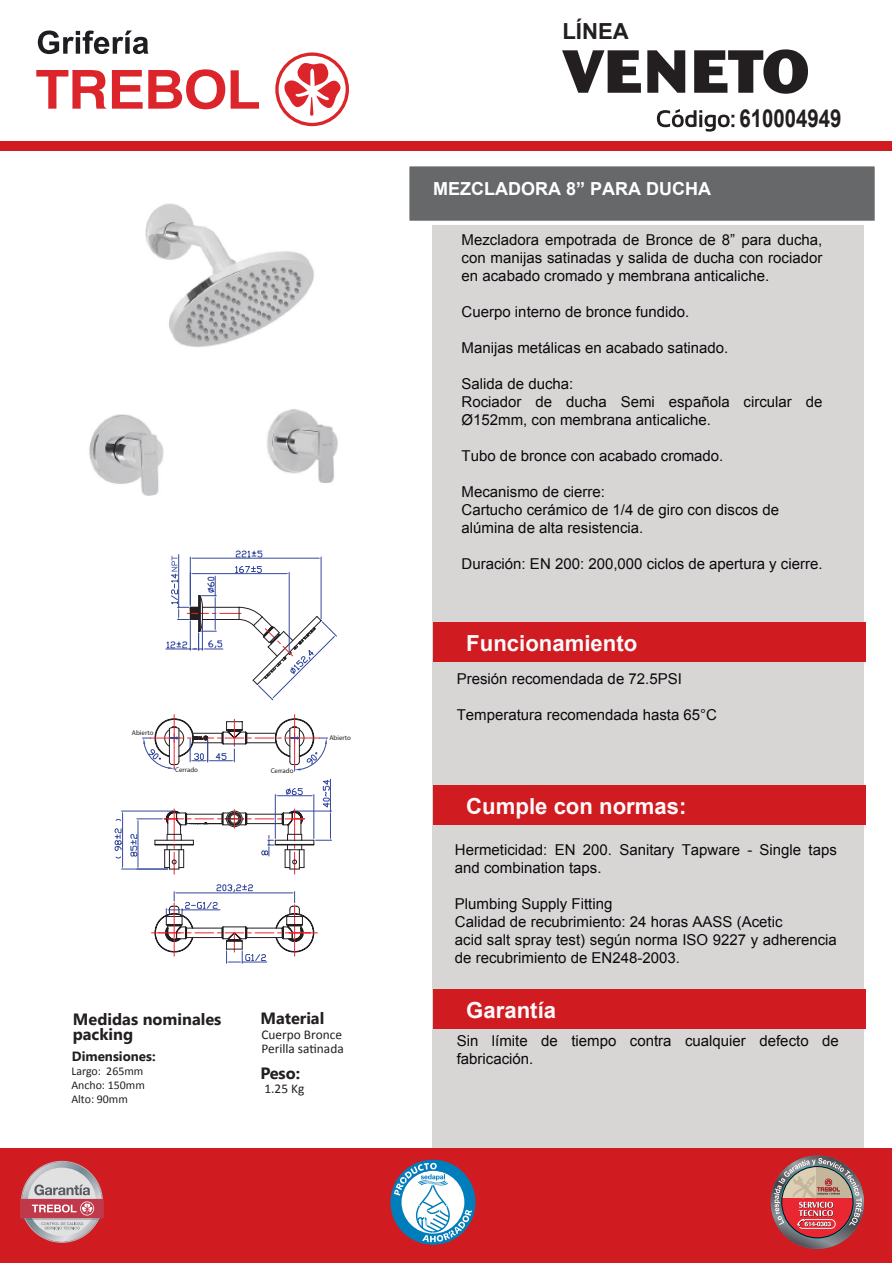
<style>
.page{position:relative;width:893px;height:1263px;background:#fff}
.page>*{position:absolute;margin:0;border:0;box-sizing:border-box;transform-origin:0 0}
.t1{font:800 60px "Cosmos BQ";color:#231f20;scale:.96 1}
.t2{font:700 24.75px "Arial";color:#231f20;scale:.82 1}
.t3{font:700 22.2px "Arial";color:#fefafb}
.t4{font:700 22.2px "Arial";color:#231f20}
.t5{font:700 18px "Arial";color:#fff}
.t6{font:700 16.35px/15px "Khmer UI";color:#231f20}
.t7{font:15px/18px "Arial";color:#0c090e}
.t8{font:13.35px/14.2px "Calibri";color:#231f20}
.t9{font:700 13.35px "Khmer UI";color:#231f20}
.t10{font:11.85px/14.2px "Calibri";color:#231f20}
.t11{font:6.9px "Myriad Pro";color:#231f20}
</style>
<div class="page">
<div style="left:433px;top:223px;width:431px;height:931px;background:#d7d6d4"></div>
<div style="left:405px;top:162px;width:474px;height:63px;background:#666869;border:4px solid #fff"></div>
<div style="left:0;top:141px;width:892px;height:10px;background:#d01b21"></div>
<svg style="left:657px;top:109px;width:77px;height:23px"></svg>
<div style="left:433px;top:622px;width:432px;height:39px;background:#d01b21"></div>
<div style="left:433px;top:785px;width:432px;height:39px;background:#d01b21"></div>
<div style="left:433px;top:989px;width:432px;height:39px;background:#d01b21"></div>
<svg style="left:231px;top:70px;width:28px;height:39px"></svg>
<svg style="left:36px;top:69px;width:189px;height:40px"></svg>
<div style="left:275px;top:52px;width:74px;height:74px;border:3px solid #dc252b;border-radius:50%"></div>
<svg style="left:282px;top:59px;width:61px;height:57px"></svg>
<svg style="left:38px;top:31px;width:110px;height:23px"></svg>
<div style="left:0;top:1148px;width:892px;height:115px;background:#d01b21"></div>
<svg style="left:390px;top:1160px;width:85px;height:85px"></svg>
<svg style="left:20px;top:1161px;width:84px;height:82px"></svg>
<img style="left:771px;top:1155px;width:93px;height:94px">
<div style="left:781px;top:1166px;width:72px;height:72px;border:1px solid #0c090d;border-radius:50%"></div>
<img style="left:89px;top:203px;width:249px;height:293px">
<hr style="left:174px;top:715px;width:1px;height:52px;background:#ee252c">
<hr style="left:294px;top:715px;width:1px;height:52px;background:#ee252c">
<svg style="left:114px;top:718px;width:218px;height:245px"></svg>
<svg style="left:166px;top:550px;width:171px;height:151px"></svg>
<p class="t11" style="left:132px;top:728px;width:23px">Abierto</p>
<p class="t11" style="left:175px;top:765px;width:24px">Cerrado</p>
<p class="t11" style="left:271px;top:766px;width:24px">Cerrado</p>
<p class="t11" style="left:329px;top:734px;width:23px">Abierto</p>
<p class="t6" style="left:73px;top:1012px;width:150px">Medidas nominales packing</p>
<p class="t9" style="left:72px;top:1048px;width:85px">Dimensiones:</p>
<p class="t10" style="left:71px;top:1063px;width:75px">Largo: 265mm<br>Ancho: 150mm<br>Alto: 90mm</p>
<p class="t6" style="left:260px;top:1011px;width:66px">Material</p>
<p class="t8" style="left:261px;top:1027px;width:84px">Cuerpo Bronce<br>Perilla satinada</p>
<p class="t6" style="left:260px;top:1066px;width:41px">Peso:</p>
<p class="t8" style="left:264px;top:1082px;width:41px">1.25 Kg</p>
<h3 class="t4" style="left:562px;top:16px;width:68px">LÍNEA</h3>
<h1 class="t1" style="left:562px;top:36px;width:259px">VENETO</h1>
<p class="t5" style="left:433px;top:177px;width:279px">MEZCLADORA 8” PARA DUCHA</p>
<h2 class="t2" style="left:739px;top:102px;width:126px">610004949</h2>
<p class="t7" style="left:462px;top:231px;width:362px;text-align:justify">Mezcladora empotrada de Bronce de 8” para ducha, con manijas satinadas y salida de ducha con rociador en acabado cromado y membrana anticaliche.</p>
<p class="t7" style="left:462px;top:303px;width:229px">Cuerpo interno de bronce fundido.</p>
<p class="t7" style="left:462px;top:339px;width:268px">Manijas metálicas en acabado satinado.</p>
<p class="t7" style="left:462px;top:375px;width:362px">Salida de ducha:<br>Rociador de ducha Semi española circular de<br>Ø152mm, con membrana anticaliche.</p>
<p class="t7" style="left:462px;top:447px;width:263px">Tubo de bronce con acabado cromado.</p>
<p class="t7" style="left:462px;top:483px;width:319px">Mecanismo de cierre:<br>Cartucho cerámico de 1/4 de giro con discos de alúmina de alta resistencia.</p>
<p class="t7" style="left:462px;top:555px;width:362px">Duración: EN 200: 200,000 ciclos de apertura y cierre.</p>
<h3 class="t3" style="left:466px;top:628px;width:173px">Funcionamiento</h3>
<p class="t7" style="left:457px;top:670px;width:227px">Presión recomendada de 72.5PSI</p>
<p class="t7" style="left:457px;top:706px;width:262px">Temperatura recomendada hasta 65°C</p>
<h3 class="t3" style="left:466px;top:791px;width:222px">Cumple con normas:</h3>
<p class="t7" style="left:455px;top:840px;width:384px">Hermeticidad: EN 200. Sanitary Tapware - Single taps and combination taps.</p>
<p class="t7" style="left:455px;top:894px;width:384px">Plumbing Supply Fitting<br>Calidad de recubrimiento: 24 horas AASS (Acetic<br>acid salt spray test) según norma ISO 9227 y adherencia de recubrimiento de EN248-2003.</p>
<h3 class="t3" style="left:466px;top:995px;width:91px">Garantía</h3>
<p class="t7" style="left:457px;top:1032px;width:384px">Sin límite de tiempo contra cualquier defecto de fabricación.</p>
</div>
